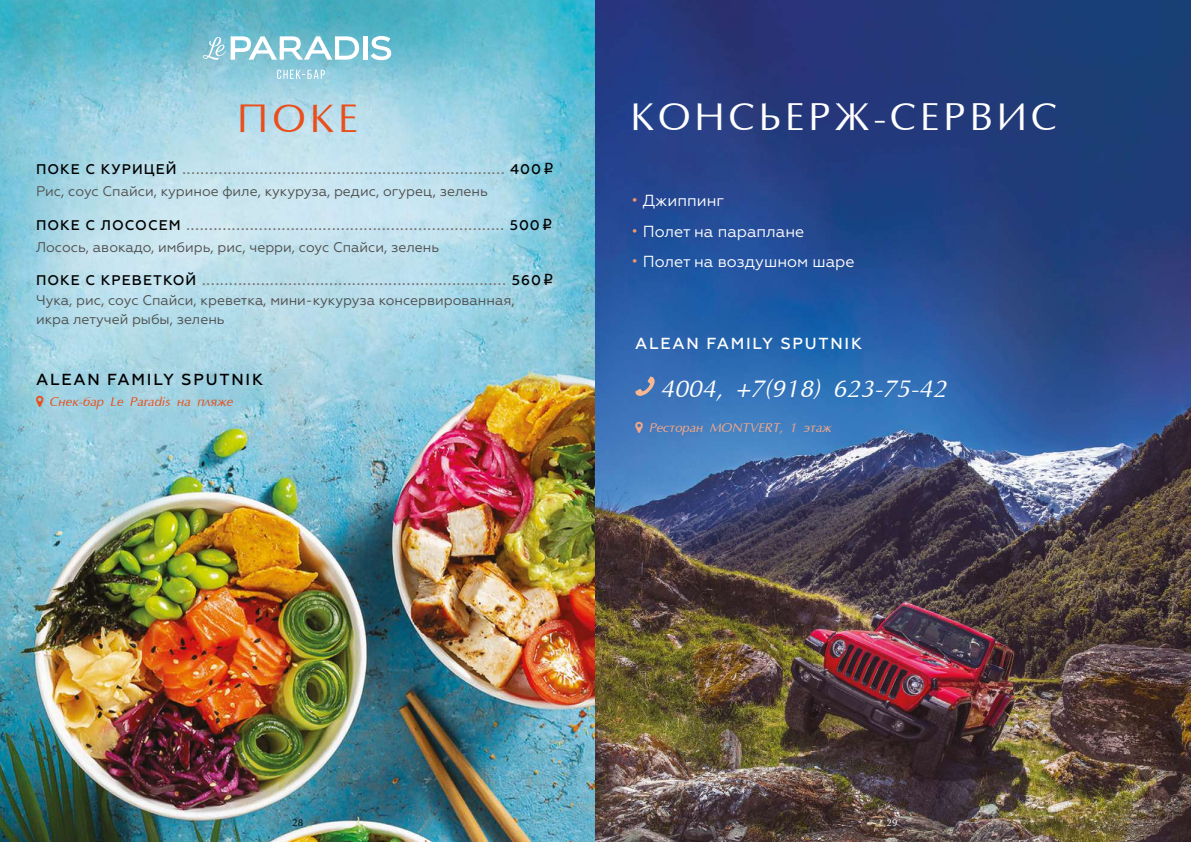
<style>
.page{position:relative;width:1191px;height:842px;background:#fff}
.page>*{position:absolute;margin:0;border:0;box-sizing:border-box;transform-origin:0 0}
.t1{font:40px "Optima";color:#e94e1b}
.t2{font:39px "Optima";letter-spacing:.1em;color:#fff}
.t3{font:italic 25px "AG Optima";color:#fff}
.t4{font:16px "Geometria";color:#fff}
.t5{font:500 16px "Geometria";letter-spacing:.11em;color:#000}
.t6{font:500 16px "Geometria";letter-spacing:.11em;color:#fff}
.t7{font:500 14px/22px "Geometria";letter-spacing:.075em;color:#706f6f}
.t8{font:14px/19.4px "Geometria";color:#4d4d4c}
.t9{font:italic 13px "AG Optima";color:#e94e1b}
.t10{font:italic 13px "AG Optima";color:#f5a786}
.t11{font:10px "Optima";color:#000}
.t12{font:10px "Optima";color:#fff}
.s1{color:#000}
.s2{font-family:"ALS Rubl";font-weight:400;font-size:16px;color:#000}
.s3{font-weight:400;color:#4d4d4c}
.s4{font-weight:500;color:#000}
.s5{font-weight:500;color:#706f6f}
.s6{font-family:"ALS Rubl";font-size:16px;color:#000}
.s7{color:#f39769}
</style>
<div class="page">
<img style="left:0;top:0;width:1191px;height:842px">
<hr style="left:363px;top:36px;width:4px;height:24px;background:#fff">
<svg style="left:371px;top:36px;width:20px;height:24px"></svg>
<svg style="left:277px;top:70px;width:48px;height:9px"></svg>
<svg style="left:203px;top:36px;width:156px;height:24px"></svg>
<svg style="left:635px;top:377px;width:19px;height:19px"></svg>
<svg style="left:36px;top:395px;width:7px;height:12px"></svg>
<svg style="left:635px;top:421px;width:8px;height:12px"></svg>
<h1 class="t1" style="left:237px;top:98px;width:122px">ПОКЕ</h1>
<p class="t7" style="left:36px;top:159px;width:519px"><span class="s1">ПОКЕ С КУРИЦЕЙ</span> ....................................................................... <span class="s1">400</span><span class="s2">i<br></span><span class="s3">Рис, соус Спайси, куриное филе, кукуруза, редис, огурец, зелень</span></p>
<p class="t7" style="left:36px;top:214px;width:517px"><span class="s1">ПОКЕ С ЛОСОСЕМ</span> ...................................................................... <span class="s1">500</span><span class="s2">i<br></span><span class="s3">Лосось, авокадо, имбирь, рис, черри, соус Спайси, зелень</span></p>
<p class="t8" style="left:36px;top:271px;width:518px"><span class="s4">ПОКЕ С КРЕВЕТКОЙ</span> <span class="s5">...................................................................</span> <span class="s4">560</span><span class="s6">i<br></span>Чука, рис, соус Спайси, креветка, мини-кукуруза консервированная,<br>икра летучей рыбы, зелень</p>
<p class="t5" style="left:36px;top:370px;width:228px">ALEAN FAMILY SPUTNIK</p>
<p class="t9" style="left:50px;top:395px;width:185px">Снек-бар Le Paradis на пляже</p>
<h2 class="t2" style="left:630px;top:97px;width:428px">КОНСЬЕРЖ-СЕРВИС</h2>
<p class="t4" style="left:631px;top:191px;width:94px"><span class="s7">•</span> Джиппинг</p>
<p class="t4" style="left:631px;top:222px;width:174px"><span class="s7">•</span> Полет на параплане</p>
<p class="t4" style="left:631px;top:252px;width:224px"><span class="s7">•</span> Полет на воздушном шаре</p>
<p class="t6" style="left:635px;top:334px;width:228px">ALEAN FAMILY SPUTNIK</p>
<h3 class="t3" style="left:661px;top:375px;width:288px">4004, +7(918) 623-75-42</h3>
<p class="t10" style="left:649px;top:421px;width:184px">Ресторан MONTVERT, 1 этаж</p>
<p class="t11" style="left:292px;top:817px;width:13px">28</p>
<p class="t12" style="left:886px;top:817px;width:13px">29</p>
</div>
